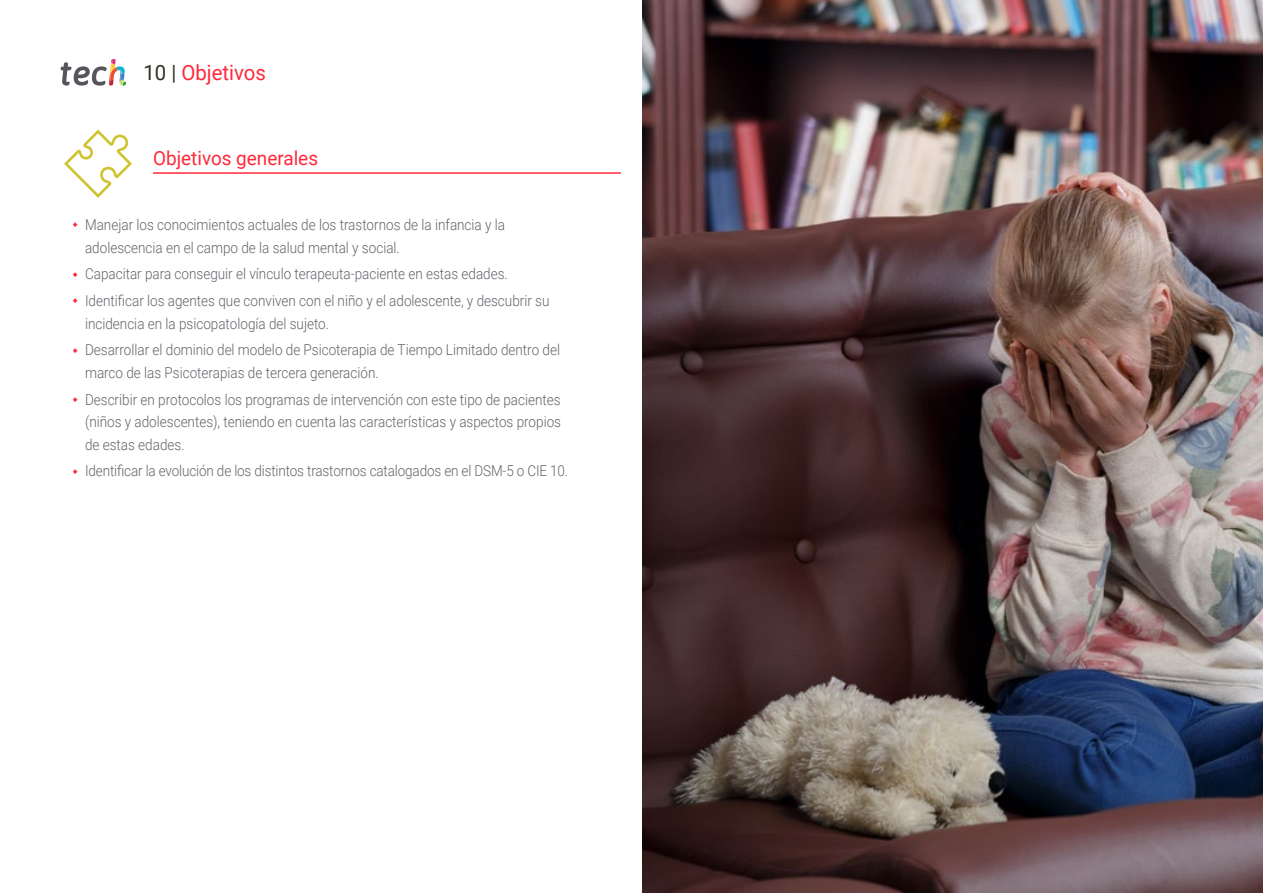
<style>
.page{position:relative;width:1263px;height:893px;background:#fff}
.page>*{position:absolute;margin:0;border:0;box-sizing:border-box;transform-origin:0 0}
.t1{font:21px "Roboto";color:#ff293a}
.t2{font:19.5px "Roboto";color:#ff293a}
.t3{font:300 15px/26.7px "Roboto";color:#61646a;scale:.9 1}
.s1{color:#312e20}
</style>
<div class="page">
<img style="left:642px;top:0;width:621px;height:893px">
<hr style="left:153px;top:173px;width:468px;height:1px;background:#ff293a">
<svg style="left:64px;top:130px;width:68px;height:68px"></svg>
<svg style="left:61px;top:59px;width:65px;height:27px"></svg>
<h1 class="t1" style="left:144px;top:57px;width:124px"><span class="s1">10 |</span> Objetivos</h1>
<h2 class="t2" style="left:153px;top:144px;width:167px">Objetivos generales</h2>
<p class="t3" style="left:85px;top:213px;width:468px;line-height:22.5px">Manejar los conocimientos actuales de los trastornos de la infancia y la adolescencia en el campo de la salud mental y social.</p>
<p class="t3" style="left:85px;top:260px;width:517px">Capacitar para conseguir el vínculo terapeuta-paciente en estas edades.<br>Identificar los agentes que conviven con el niño y el adolescente, y descubrir su</p>
<p class="t3" style="left:85px;top:309px;width:529px">incidencia en la psicopatología del sujeto.<br>Desarrollar el dominio del modelo de Psicoterapia de Tiempo Limitado dentro del</p>
<p class="t3" style="left:85px;top:359px;width:530px">marco de las Psicoterapias de tercera generación.<br>Describir en protocolos los programas de intervención con este tipo de pacientes</p>
<p class="t3" style="left:85px;top:410px;width:530px;line-height:22.5px">(niños y adolescentes), teniendo en cuenta las características y aspectos propios de estas edades.</p>
<p class="t3" style="left:85px;top:457px;width:538px">Identificar la evolución de los distintos trastornos catalogados en el DSM-5 o CIE 10.</p>
</div>
